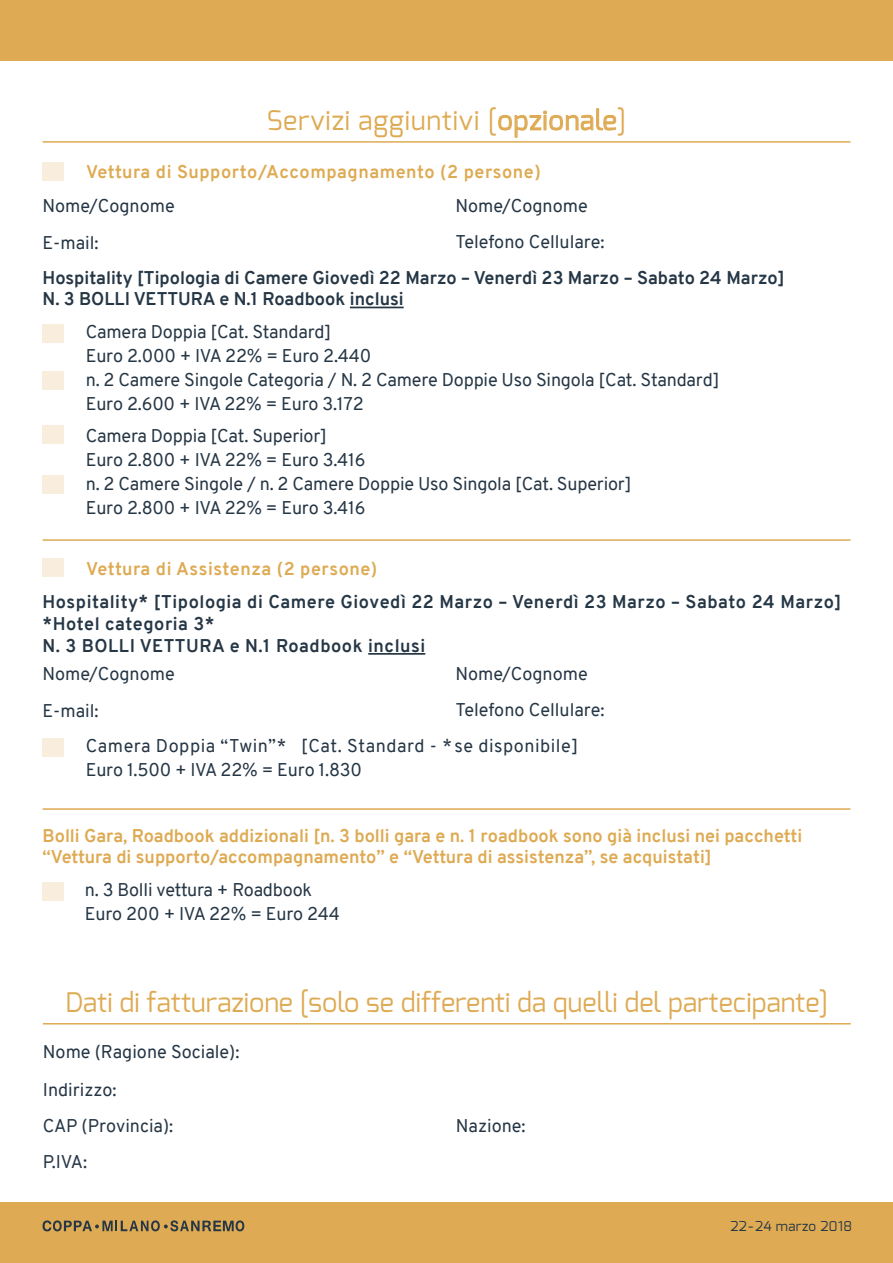
<style>
.page{position:relative;width:893px;height:1263px;background:#fff}
.page>*{position:absolute;margin:0;border:0;box-sizing:border-box;transform-origin:0 0}
.t1{font:27px "Exo";color:#deaa53}
.t2{font:27px "Exo";letter-spacing:.03em;color:#deaa53}
.t3{font:18px/24px "Overpass";letter-spacing:-.01em;color:#253645}
.t4{font:700 18px/21.6px "Overpass";color:#deaa53}
.t5{font:700 18px/21.6px "Overpass";letter-spacing:.02em;color:#253645}
.t6{font:700 18px/21.6px "Overpass";color:#253645}
.t7{font:18px/24px "Overpass";letter-spacing:.03em;color:#253645}
.t8{font:700 18px "Overpass";letter-spacing:.03em;color:#deaa53}
.t9{font:13.5px "Exo";letter-spacing:.03em;color:#253645}
</style>
<div class="page">
<div style="left:0;top:0;width:893px;height:60px;background:#deaa53"></div>
<div style="left:0;top:1203px;width:893px;height:60px;background:#deaa53"></div>
<svg style="left:43px;top:1220px;width:201px;height:11px"></svg>
<div style="left:43px;top:559px;width:21px;height:18px;background:#f9eede"></div>
<div style="left:43px;top:739px;width:21px;height:18px;background:#f9eede"></div>
<div style="left:43px;top:882px;width:21px;height:18px;background:#f9eede"></div>
<div style="left:43px;top:162px;width:21px;height:18px;background:#f9eede"></div>
<div style="left:43px;top:324px;width:21px;height:18px;background:#f9eede"></div>
<div style="left:43px;top:371px;width:21px;height:18px;background:#f9eede"></div>
<div style="left:43px;top:426px;width:21px;height:18px;background:#f9eede"></div>
<div style="left:43px;top:475px;width:21px;height:18px;background:#f9eede"></div>
<hr style="left:43px;top:141px;width:807px;height:2px;background:#deaa53">
<svg style="left:498px;top:108px;width:118px;height:30px"></svg>
<hr style="left:350px;top:307px;width:54px;height:1px;background:#253645">
<hr style="left:368px;top:653px;width:57px;height:2px;background:#253645">
<hr style="left:43px;top:1023px;width:808px;height:1px;background:#deaa53">
<hr style="left:43px;top:539px;width:807px;height:2px;background:#deaa53">
<hr style="left:43px;top:808px;width:807px;height:2px;background:#deaa53">
<h1 class="t2" style="left:267px;top:103px;width:361px">Servizi aggiuntivi [opzionale]</h1>
<p class="t8" style="left:86px;top:159px;width:456px">Vettura di Supporto/Accompagnamento (2 persone)</p>
<p class="t3" style="left:43px;top:193px;width:134px">Nome/Cognome</p>
<p class="t3" style="left:455px;top:187px;width:151px;line-height:36px">Nome/Cognome<br>Telefono Cellulare:</p>
<p class="t3" style="left:43px;top:230px;width:57px">E-mail:</p>
<p class="t6" style="left:43px;top:267px;width:744px">Hospitality [Tipologia di Camere Giovedì 22 Marzo – Venerdì 23 Marzo – Sabato 24 Marzo]<br>N. 3 BOLLI VETTURA e N.1 Roadbook inclusi</p>
<p class="t3" style="left:86px;top:319px;width:635px">Camera Doppia [Cat. Standard]<br>Euro 2.000 + IVA 22% = Euro 2.440<br>n. 2 Camere Singole Categoria / N. 2 Camere Doppie Uso Singola [Cat. Standard] Euro 2.600 + IVA 22% = Euro 3.172</p>
<p class="t3" style="left:86px;top:424px;width:547px">Camera Doppia [Cat. Superior]<br>Euro 2.800 + IVA 22% = Euro 3.416<br>n. 2 Camere Singole / n. 2 Camere Doppie Uso Singola [Cat. Superior] Euro 2.800 + IVA 22% = Euro 3.416</p>
<p class="t8" style="left:86px;top:555px;width:293px">Vettura di Assistenza (2 persone)</p>
<p class="t5" style="left:43px;top:591px;width:800px">Hospitality* [Tipologia di Camere Giovedì 22 Marzo – Venerdì 23 Marzo – Sabato 24 Marzo] *Hotel categoria 3*<br>N. 3 BOLLI VETTURA e N.1 Roadbook inclusi</p>
<p class="t3" style="left:43px;top:656px;width:134px;line-height:37px">Nome/Cognome<br>E-mail:</p>
<p class="t3" style="left:455px;top:656px;width:151px;line-height:36px">Nome/Cognome<br>Telefono Cellulare:</p>
<p class="t7" style="left:86px;top:734px;width:494px">Camera Doppia “Twin”* [Cat. Standard - *se disponibile]<br>Euro 1.500 + IVA 22% = Euro 1.830</p>
<p class="t4" style="left:43px;top:825px;width:761px">Bolli Gara, Roadbook addizionali [n. 3 bolli gara e n. 1 roadbook sono già inclusi nei pacchetti “Vettura di supporto/accompagnamento” e “Vettura di assistenza”, se acquistati]</p>
<p class="t3" style="left:85px;top:877px;width:257px">n. 3 Bolli vettura + Roadbook<br>Euro 200 + IVA 22% = Euro 244</p>
<h1 class="t1" style="left:65px;top:985px;width:764px">Dati di fatturazione [solo se differenti da quelli del partecipante]</h1>
<p class="t3" style="left:43px;top:1034px;width:198px;line-height:36.6px">Nome (Ragione Sociale):<br>Indirizzo:<br>CAP (Provincia):</p>
<p class="t3" style="left:456px;top:1113px;width:71px">Nazione:</p>
<p class="t3" style="left:43px;top:1150px;width:46px">P.IVA:</p>
<p class="t9" style="left:730px;top:1218px;width:123px">22-24 marzo 2018</p>
</div>
